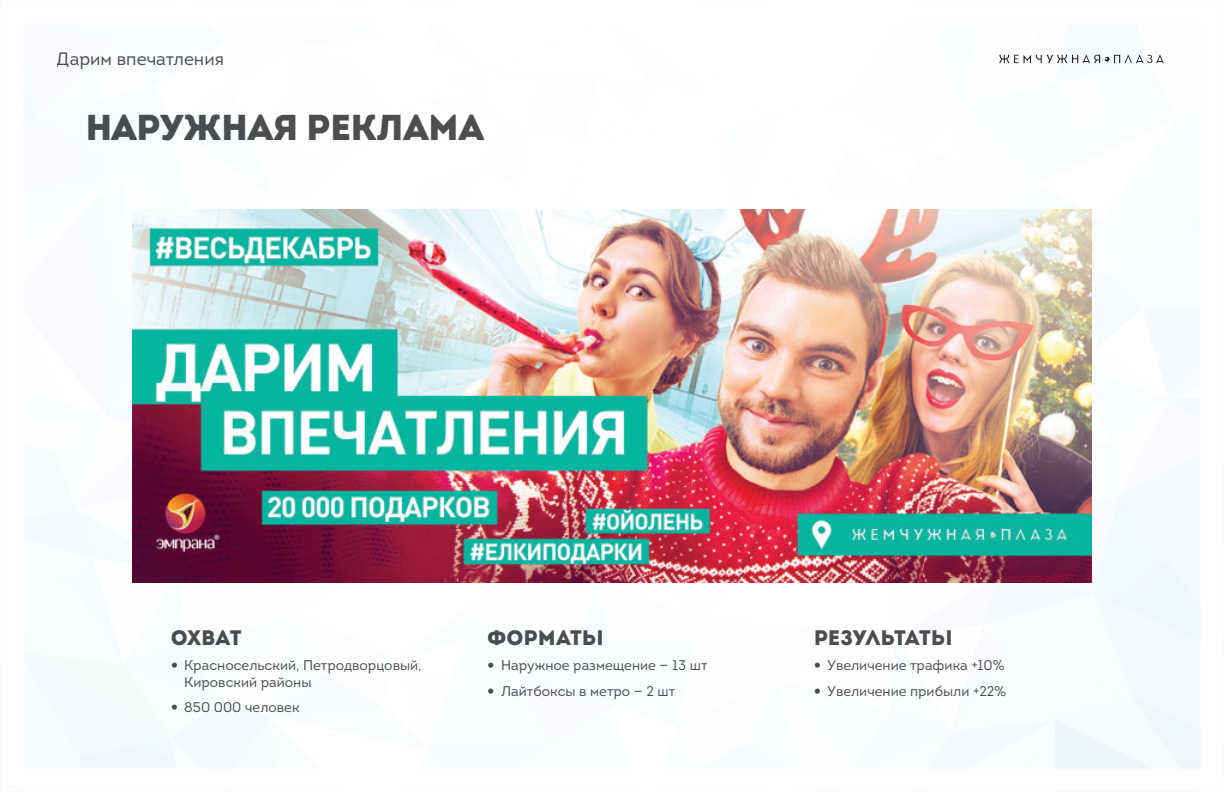
<style>
.page{position:relative;width:1224px;height:792px;background:#fff}
.page>*{position:absolute;margin:0;border:0;box-sizing:border-box;transform-origin:0 0}
.t1{font:36px "Intro Black Caps";color:#4c4e50}
.t2{font:21px "Intro";color:#4c4e50}
.t3{font:18px "Intro";color:#4c4e50}
.t4{font:14px/16.8px "Intro";color:#4c4e50}
.s1{font-family:"Daxline Cyr";font-weight:700;font-size:18px}
</style>
<div class="page">
<img style="left:24px;top:54px;width:1176px;height:714px">
<img style="left:133px;top:209px;width:958px;height:374px">
<svg style="left:999px;top:55px;width:165px;height:8px"></svg>
<p class="t3" style="left:57px;top:47px;width:169px">Дарим впечатления</p>
<h1 class="t1" style="left:85px;top:104px;width:400px">Наружная реклама</h1>
<h2 class="t2" style="left:170px;top:625px;width:73px">Охват</h2>
<p class="t4" style="left:184px;top:657px;width:239px;text-indent:-14px"><span class="s1">•</span> Красносельский, Петродворцовый,<br>Кировский районы</p>
<p class="t4" style="left:170px;top:699px;width:131px"><span class="s1">•</span> 850 000 человек</p>
<h2 class="t2" style="left:487px;top:625px;width:118px">Форматы</h2>
<p class="t4" style="left:487px;top:657px;width:222px"><span class="s1">•</span> Наружное размещение — 13 шт</p>
<p class="t4" style="left:487px;top:682px;width:190px"><span class="s1">•</span> Лайтбоксы в метро — 2 шт</p>
<h2 class="t2" style="left:813px;top:625px;width:141px">Результаты</h2>
<p class="t4" style="left:813px;top:657px;width:193px"><span class="s1">•</span> Увеличение трафика +10%</p>
<p class="t4" style="left:813px;top:682px;width:195px"><span class="s1">•</span> Увеличение прибыли +22%</p>
</div>
